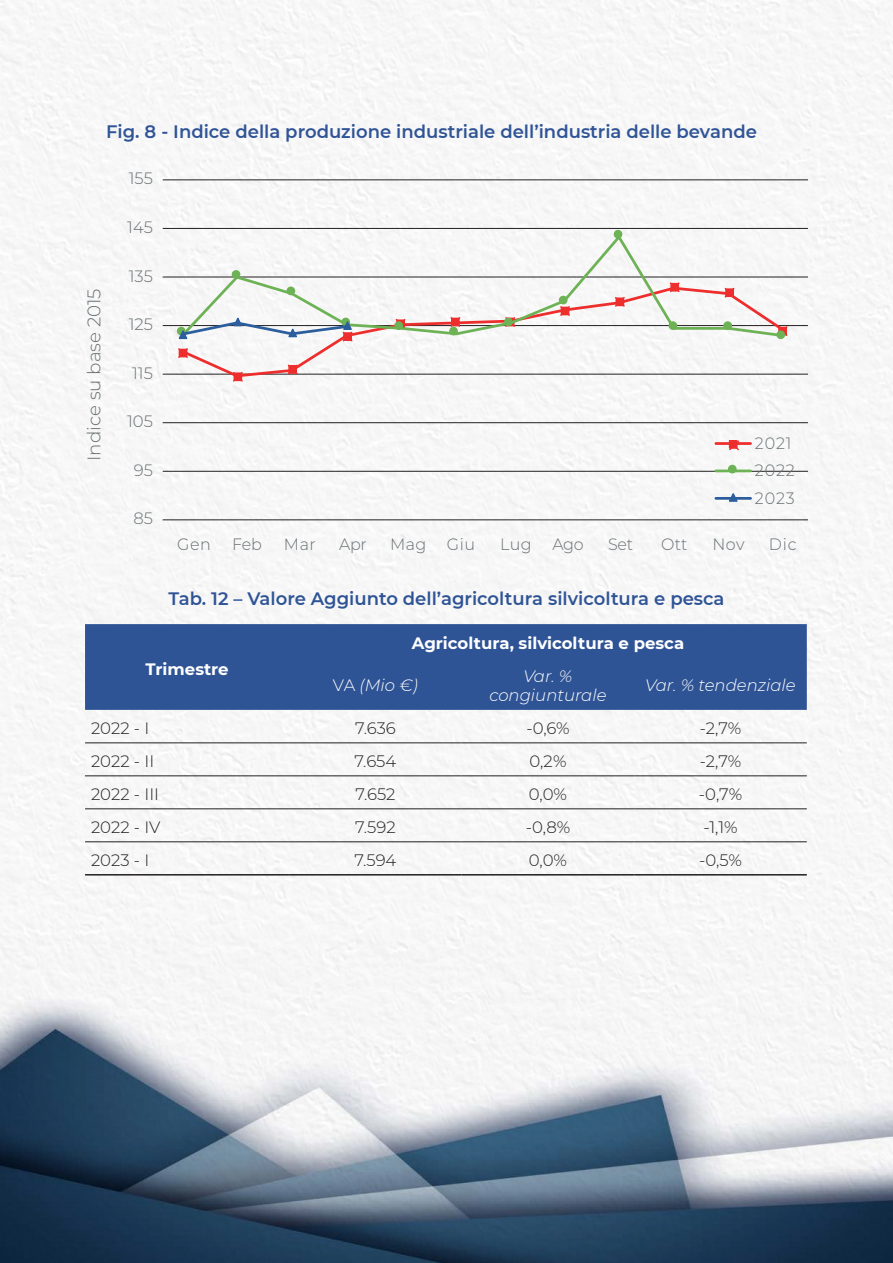
<style>
.page{position:relative;width:893px;height:1263px;background:#fff}
.page>*{position:absolute;margin:0;border:0;box-sizing:border-box;transform-origin:0 0}
.t1{font:300 18.3px "Montserrat";color:#686f73}
.t2{font:600 18px "Montserrat";color:#2f5496}
.t3{font:300 16.5px "Montserrat";color:#231f20}
.t4{font:300 16.5px "Montserrat";letter-spacing:.005em;color:#686f73}
.t5{font:italic 300 16.5px/19.8px "Montserrat";color:#fff;text-align:center}
.t6{font:700 16.5px "Montserrat";color:#fff}
.t7{font:300 16.5px/27.5px "Montserrat";letter-spacing:.05em;color:#686f73}
.s1{font-style:normal}
</style>
<div class="page">
<img style="left:0;top:0;width:893px;height:936px">
<img style="left:0;top:936px;width:893px;height:327px">
<hr style="left:163px;top:180px;width:645px;height:1px;background:#231f20">
<hr style="left:163px;top:228px;width:645px;height:1px;background:#231f20">
<hr style="left:163px;top:277px;width:645px;height:1px;background:#231f20">
<hr style="left:163px;top:325px;width:645px;height:1px;background:#231f20">
<hr style="left:163px;top:374px;width:645px;height:1px;background:#231f20">
<hr style="left:163px;top:422px;width:645px;height:1px;background:#231f20">
<hr style="left:163px;top:471px;width:645px;height:1px;background:#231f20">
<hr style="left:163px;top:520px;width:645px;height:1px;background:#231f20">
<svg style="left:354px;top:285px;width:433px;height:94px"></svg>
<svg style="left:786px;top:325px;width:3px;height:13px"></svg>
<svg style="left:180px;top:232px;width:606px;height:107px"></svg>
<div style="left:232px;top:271px;width:8px;height:7px;background:#6db255;border-radius:50%"></div>
<div style="left:232px;top:270px;width:8px;height:9px;border:1px solid #6db255;border-radius:50%"></div>
<div style="left:287px;top:287px;width:8px;height:8px;background:#6db255;border-radius:50%"></div>
<div style="left:287px;top:287px;width:8px;height:8px;border:1px solid #6db255;border-radius:50%"></div>
<div style="left:395px;top:322px;width:7px;height:7px;background:#6db255;border-radius:50%"></div>
<div style="left:394px;top:321px;width:9px;height:9px;border:1px solid #6db255;border-radius:50%"></div>
<div style="left:450px;top:327px;width:7px;height:8px;background:#6db255;border-radius:50%"></div>
<div style="left:449px;top:327px;width:9px;height:8px;border:1px solid #6db255;border-radius:50%"></div>
<div style="left:505px;top:318px;width:7px;height:8px;background:#6db255;border-radius:50%"></div>
<div style="left:504px;top:318px;width:9px;height:8px;border:1px solid #6db255;border-radius:50%"></div>
<div style="left:560px;top:296px;width:7px;height:8px;background:#6db255;border-radius:50%"></div>
<div style="left:559px;top:296px;width:9px;height:8px;border:1px solid #6db255;border-radius:50%"></div>
<div style="left:614px;top:231px;width:8px;height:7px;background:#6db255;border-radius:50%"></div>
<div style="left:614px;top:230px;width:8px;height:9px;border:1px solid #6db255;border-radius:50%"></div>
<div style="left:669px;top:322px;width:7px;height:7px;background:#6db255;border-radius:50%"></div>
<div style="left:668px;top:321px;width:9px;height:9px;border:1px solid #6db255;border-radius:50%"></div>
<div style="left:724px;top:322px;width:7px;height:7px;background:#6db255;border-radius:50%"></div>
<div style="left:723px;top:321px;width:9px;height:9px;border:1px solid #6db255;border-radius:50%"></div>
<div style="left:777px;top:331px;width:7px;height:7px;background:#6db255;border-radius:50%"></div>
<div style="left:776px;top:330px;width:9px;height:9px;border:1px solid #6db255;border-radius:50%"></div>
<svg style="left:177px;top:316px;width:177px;height:67px"></svg>
<hr style="left:716px;top:442px;width:35px;height:3px;background:#ee2d2d">
<svg style="left:728px;top:439px;width:13px;height:13px"></svg>
<hr style="left:716px;top:470px;width:35px;height:2px;background:#6db255">
<div style="left:729px;top:465px;width:7px;height:8px;background:#6db255;border-radius:50%"></div>
<div style="left:728px;top:465px;width:9px;height:8px;border:1px solid #6db255;border-radius:50%"></div>
<hr style="left:716px;top:497px;width:35px;height:3px;background:#2c5e9d">
<svg style="left:727px;top:492px;width:12px;height:10px"></svg>
<div style="left:85px;top:624px;width:722px;height:86px;background:#2f5496"></div>
<hr style="left:85px;top:743px;width:204px;height:1px;background:#231f20">
<hr style="left:289px;top:743px;width:173px;height:1px;background:#231f20">
<hr style="left:462px;top:743px;width:172px;height:1px;background:#231f20">
<hr style="left:634px;top:743px;width:173px;height:1px;background:#231f20">
<hr style="left:85px;top:775px;width:204px;height:1px;background:#231f20">
<hr style="left:289px;top:775px;width:173px;height:1px;background:#231f20">
<hr style="left:462px;top:775px;width:172px;height:1px;background:#231f20">
<hr style="left:634px;top:775px;width:173px;height:1px;background:#231f20">
<hr style="left:85px;top:808px;width:204px;height:1px;background:#231f20">
<hr style="left:289px;top:808px;width:173px;height:1px;background:#231f20">
<hr style="left:462px;top:808px;width:172px;height:1px;background:#231f20">
<hr style="left:634px;top:808px;width:173px;height:1px;background:#231f20">
<hr style="left:85px;top:841px;width:204px;height:1px;background:#231f20">
<hr style="left:289px;top:841px;width:173px;height:1px;background:#231f20">
<hr style="left:462px;top:841px;width:172px;height:1px;background:#231f20">
<hr style="left:634px;top:841px;width:173px;height:1px;background:#231f20">
<hr style="left:85px;top:874px;width:204px;height:1px;background:#231f20">
<hr style="left:289px;top:874px;width:173px;height:1px;background:#231f20">
<hr style="left:462px;top:874px;width:172px;height:1px;background:#231f20">
<hr style="left:634px;top:874px;width:173px;height:1px;background:#231f20">
<p class="t2" style="left:106px;top:119px;width:652px">Fig. 8 - Indice della produzione industriale dell’industria delle bevande</p>
<p class="t4" style="left:129px;top:167px;width:26px">155</p>
<p class="t4" style="left:127px;top:216px;width:27px">145</p>
<p class="t1" style="left:82px;top:461px;width:174px;rotate:-90deg">Indice su base 2015</p>
<p class="t4" style="left:129px;top:265px;width:26px">135</p>
<p class="t4" style="left:129px;top:313px;width:26px">125</p>
<p class="t4" style="left:132px;top:362px;width:22px">115</p>
<p class="t4" style="left:127px;top:410px;width:27px">105</p>
<p class="t4" style="left:134px;top:459px;width:21px">95</p>
<p class="t4" style="left:133px;top:507px;width:21px">85</p>
<p class="t7" style="left:755px;top:429px;width:41px">2021<br>2022<br>2023</p>
<p class="t4" style="left:177px;top:533px;width:35px">Gen</p>
<p class="t4" style="left:232px;top:533px;width:31px">Feb</p>
<p class="t4" style="left:284px;top:533px;width:33px">Mar</p>
<p class="t4" style="left:339px;top:533px;width:29px">Apr</p>
<p class="t4" style="left:390px;top:533px;width:87px">Mag Giu</p>
<p class="t4" style="left:500px;top:533px;width:33px">Lug</p>
<p class="t4" style="left:552px;top:533px;width:33px">Ago</p>
<p class="t4" style="left:608px;top:533px;width:27px">Set</p>
<p class="t4" style="left:661px;top:533px;width:28px">Ott</p>
<p class="t4" style="left:712px;top:533px;width:33px">Nov</p>
<p class="t4" style="left:769px;top:533px;width:29px">Dic</p>
<p class="t2" style="left:168px;top:586px;width:558px">Tab. 12 – Valore Aggiunto dell’agricoltura silvicoltura e pesca</p>
<p class="t6" style="left:146px;top:657px;width:85px">Trimestre</p>
<p class="t6" style="left:412px;top:631px;width:274px">Agricoltura, silvicoltura e pesca</p>
<p class="t5" style="left:333px;top:675px;width:86px"><span class="s1">VA</span> (Mio €)</p>
<p class="t5" style="left:489px;top:665px;width:119px">Var. % congiunturale</p>
<p class="t5" style="left:645px;top:675px;width:152px">Var. % tendenziale</p>
<p class="t3" style="left:91px;top:717px;width:60px">2022 - I</p>
<p class="t3" style="left:355px;top:717px;width:42px">7.636</p>
<p class="t3" style="left:526px;top:717px;width:45px">-0,6%</p>
<p class="t3" style="left:700px;top:717px;width:43px">-2,7%</p>
<p class="t3" style="left:91px;top:750px;width:65px">2022 - II</p>
<p class="t3" style="left:355px;top:750px;width:43px">7.654</p>
<p class="t3" style="left:529px;top:750px;width:39px">0,2%</p>
<p class="t3" style="left:700px;top:750px;width:43px">-2,7%</p>
<p class="t3" style="left:91px;top:783px;width:70px">2022 - III</p>
<p class="t3" style="left:355px;top:783px;width:42px">7.652</p>
<p class="t3" style="left:529px;top:783px;width:40px">0,0%</p>
<p class="t3" style="left:699px;top:783px;width:45px">-0,7%</p>
<p class="t3" style="left:91px;top:816px;width:71px">2022 - IV</p>
<p class="t3" style="left:355px;top:816px;width:42px">7.592</p>
<p class="t3" style="left:526px;top:816px;width:46px">-0,8%</p>
<p class="t3" style="left:703px;top:816px;width:36px">-1,1%</p>
<p class="t3" style="left:91px;top:849px;width:60px">2023 - I</p>
<p class="t3" style="left:354px;top:849px;width:43px">7.594</p>
<p class="t3" style="left:529px;top:849px;width:40px">0,0%</p>
<p class="t3" style="left:699px;top:849px;width:44px">-0,5%</p>
</div>
